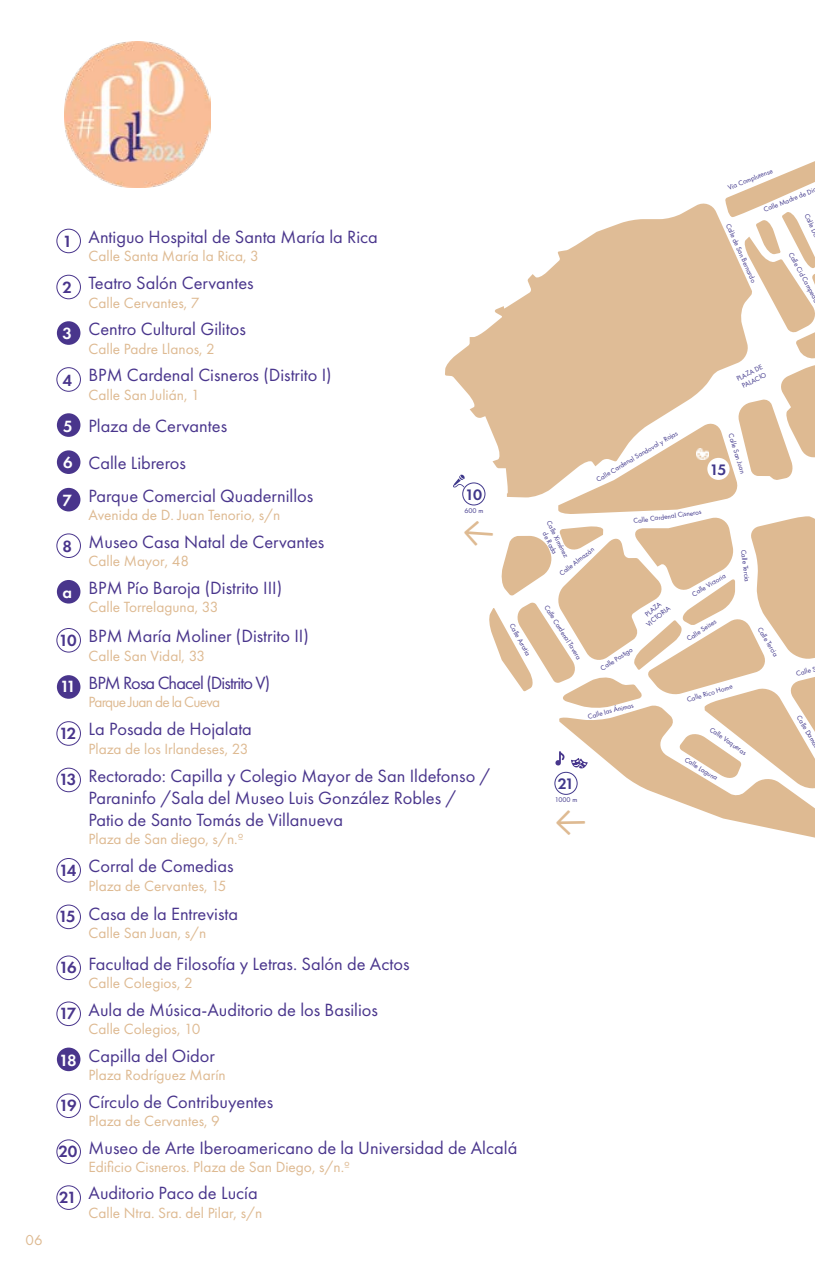
<style>
.page{position:relative;width:815px;height:1276px;background:#fff}
.page>*{position:absolute;margin:0;border:0;box-sizing:border-box;transform-origin:0 0}
.t1{font:18.5px/22px "Futura PT";color:#49358c}
.t2{font:18.5px "Futura PT";letter-spacing:-.05em;color:#49358c}
.t3{font:600 16.75px "Futura PT";letter-spacing:-.105em;color:#49358c}
.t4{font:600 16.75px "Futura PT";color:#fff}
.t5{font:600 15.75px "Futura PT";color:#41388b}
.t6{font:15.25px "Futura PT";color:#deba92}
.t7{font:15.25px "Futura PT";letter-spacing:-.05em;color:#deba92}
.t8{font:15px "Futura PT";color:#deba92}
.t9{font:7.25px/8.8px "Futura PT";color:#41388b;text-align:center}
.s1{font-weight:600;font-size:16.75px;color:#fff}
</style>
<div class="page">
<div style="left:56px;top:367px;width:25px;height:25px;border:1px solid #49358c;border-radius:50%"></div>
<div style="left:56px;top:721px;width:25px;height:24px;border:1px solid #49358c;border-radius:50%"></div>
<div style="left:56px;top:858px;width:25px;height:24px;border:1px solid #49358c;border-radius:50%"></div>
<div style="left:56px;top:904px;width:25px;height:25px;border:1px solid #49358c;border-radius:50%"></div>
<div style="left:56px;top:955px;width:25px;height:25px;border:1px solid #49358c;border-radius:50%"></div>
<div style="left:56px;top:1001px;width:25px;height:25px;border:1px solid #49358c;border-radius:50%"></div>
<div style="left:57px;top:1047px;width:23px;height:24px;background:#49358c;border-radius:50%"></div>
<div style="left:56px;top:1093px;width:25px;height:25px;border:1px solid #49358c;border-radius:50%"></div>
<div style="left:56px;top:1139px;width:25px;height:24px;border:1px solid #49358c;border-radius:50%"></div>
<div style="left:56px;top:1185px;width:25px;height:24px;border:1px solid #49358c;border-radius:50%"></div>
<div style="left:57px;top:488px;width:23px;height:23px;background:#49358c;border-radius:50%"></div>
<div style="left:56px;top:229px;width:25px;height:24px;border:1px solid #49358c;border-radius:50%"></div>
<div style="left:56px;top:275px;width:25px;height:24px;border:1px solid #49358c;border-radius:50%"></div>
<div style="left:57px;top:321px;width:23px;height:24px;background:#49358c;border-radius:50%"></div>
<div style="left:57px;top:413px;width:23px;height:24px;background:#49358c;border-radius:50%"></div>
<div style="left:57px;top:450px;width:23px;height:24px;background:#49358c;border-radius:50%"></div>
<div style="left:56px;top:533px;width:25px;height:25px;border:1px solid #49358c;border-radius:50%"></div>
<div style="left:57px;top:580px;width:23px;height:23px;background:#49358c;border-radius:50%"></div>
<div style="left:56px;top:628px;width:25px;height:24px;border:1px solid #49358c;border-radius:50%"></div>
<div style="left:57px;top:675px;width:23px;height:24px;background:#49358c;border-radius:50%"></div>
<div style="left:56px;top:768px;width:25px;height:24px;border:1px solid #49358c;border-radius:50%"></div>
<img style="left:64px;top:42px;width:146px;height:145px">
<svg style="left:453px;top:161px;width:362px;height:677px"></svg>
<p class="t8" style="left:25px;top:1231px;width:19px">06</p>
<p class="t1" style="left:63px;top:225px;width:316px"><sub>1</sub> Antiguo Hospital de Santa María la Rica</p>
<p class="t6" style="left:89px;top:247px;width:172px">Calle Santa María la Rica, 3</p>
<p class="t1" style="left:63px;top:272px;width:193px"><sub>2</sub> Teatro Salón Cervantes</p>
<p class="t6" style="left:89px;top:293px;width:112px">Calle Cervantes, 7</p>
<p class="t1" style="left:63px;top:318px;width:185px"><sub>3</sub> Centro Cultural Gilitos</p>
<p class="t6" style="left:89px;top:339px;width:128px">Calle Padre Llanos, 2</p>
<p class="t3" style="left:63px;top:369px;width:11px">4</p>
<p class="t1" style="left:89px;top:364px;width:245px">BPM Cardenal Cisneros (Distrito I)</p>
<p class="t6" style="left:89px;top:385px;width:113px">Calle San Julián, 1</p>
<p class="t1" style="left:63px;top:407px;width:166px;line-height:37px"><span class="s1">5</span> Plaza de Cervantes<br><span class="s1">6</span> Calle Libreros</p>
<p class="t4" style="left:63px;top:489px;width:11px">7</p>
<p class="t1" style="left:89px;top:484px;width:226px">Parque Comercial Quadernillos</p>
<p class="t6" style="left:89px;top:506px;width:193px">Avenida de D. Juan Tenorio, s/n</p>
<p class="t1" style="left:63px;top:530px;width:263px"><sub>8</sub> Museo Casa Natal de Cervantes</p>
<p class="t6" style="left:89px;top:552px;width:102px">Calle Mayor, 48</p>
<p class="t1" style="left:63px;top:576px;width:221px"><sub>a</sub> BPM Pío Baroja (Distrito III)</p>
<p class="t6" style="left:89px;top:598px;width:132px">Calle Torrelaguna, 33</p>
<p class="t1" style="left:59px;top:625px;width:251px"><sub>10</sub> BPM María Moliner (Distrito II)</p>
<p class="t6" style="left:89px;top:646px;width:118px">Calle San Vidal, 33</p>
<p class="t2" style="left:60px;top:671px;width:212px"><sub>11</sub> BPM Rosa Chacel (Distrito V)</p>
<p class="t7" style="left:89px;top:693px;width:133px">Parque Juan de la Cueva</p>
<p class="t3" style="left:59px;top:722px;width:19px">12</p>
<p class="t1" style="left:89px;top:718px;width:165px">La Posada de Hojalata</p>
<p class="t6" style="left:89px;top:739px;width:161px">Plaza de los Irlandeses, 23</p>
<p class="t5" style="left:465px;top:485px;width:18px">10</p>
<p class="t9" style="left:464px;top:506px;width:20px">600 m</p>
<p class="t1" style="left:89px;top:764px;width:403px;text-indent:-29px"><sub>13</sub> Rectorado: Capilla y Colegio Mayor de San Ildefonso /<br>Paraninfo /Sala del Museo Luis González Robles /<br>Patio de Santo Tomás de Villanueva</p>
<p class="t6" style="left:89px;top:830px;width:156px">Plaza de San diego, s/n.º</p>
<p class="t3" style="left:59px;top:859px;width:19px">14</p>
<p class="t1" style="left:89px;top:855px;width:146px">Corral de Comedias</p>
<p class="t6" style="left:89px;top:876px;width:140px">Plaza de Cervantes, 15</p>
<p class="t3" style="left:58px;top:906px;width:19px">15</p>
<p class="t1" style="left:89px;top:903px;width:151px">Casa de la Entrevista</p>
<p class="t6" style="left:89px;top:924px;width:119px">Calle San Juan, s/n</p>
<p class="t3" style="left:59px;top:957px;width:19px">16</p>
<p class="t1" style="left:89px;top:952px;width:322px">Facultad de Filosofía y Letras. Salón de Actos</p>
<p class="t6" style="left:89px;top:974px;width:106px">Calle Colegios, 2</p>
<p class="t3" style="left:59px;top:1003px;width:19px">17</p>
<p class="t1" style="left:89px;top:998px;width:291px">Aula de Música-Auditorio de los Basilios</p>
<p class="t6" style="left:89px;top:1020px;width:113px">Calle Colegios, 10</p>
<p class="t4" style="left:59px;top:1049px;width:19px">18</p>
<p class="t1" style="left:89px;top:1044px;width:128px">Capilla del Oidor</p>
<p class="t6" style="left:89px;top:1066px;width:139px">Plaza Rodríguez Marín</p>
<p class="t3" style="left:59px;top:1095px;width:19px">19</p>
<p class="t1" style="left:89px;top:1090px;width:186px">Círculo de Contribuyentes</p>
<p class="t6" style="left:89px;top:1112px;width:133px">Plaza de Cervantes, 9</p>
<p class="t9" style="left:515px;top:622px;width:37px;rotate:61deg">Calle Arratia</p>
<p class="t3" style="left:58px;top:1141px;width:21px">20</p>
<p class="t3" style="left:59px;top:1187px;width:19px">21</p>
<p class="t1" style="left:89px;top:1136px;width:430px">Museo de Arte Iberoamericano de la Universidad de Alcalá</p>
<p class="t6" style="left:89px;top:1157px;width:263px">Edificio Cisneros. Plaza de San Diego, s/n.º</p>
<p class="t1" style="left:89px;top:1182px;width:171px">Auditorio Paco de Lucía</p>
<p class="t6" style="left:89px;top:1203px;width:175px">Calle Ntra. Sra. del Pilar, s/n</p>
<p class="t9" style="left:727px;top:184px;width:49px;rotate:-22deg">Vía Complutense</p>
<p class="t9" style="left:762px;top:206px;width:58px;rotate:-22deg">Calle Madre de Dio</p>
<p class="t9" style="left:811px;top:212px;width:23px;rotate:66deg">Calle D</p>
<p class="t9" style="left:732px;top:222px;width:65px;rotate:66deg">Calle de San Bernardo</p>
<p class="t9" style="left:795px;top:250px;width:54px;rotate:62deg">Calle Cid Campea</p>
<p class="t9" style="left:735px;top:375px;width:30px;text-align:left;rotate:-27deg">PLAZA DE<br>PALACIO</p>
<p class="t9" style="left:595px;top:476px;width:95px;rotate:-31deg">Calle Cardenal Sandoval y Rojas</p>
<p class="t9" style="left:735px;top:432px;width:43px;rotate:73deg">Calle San Juan</p>
<p class="t9" style="left:633px;top:516px;width:70px;rotate:-8deg">Calle Cardenal Cisneros</p>
<p class="t5" style="left:710px;top:459px;width:18px">15</p>
<p class="t9" style="left:552px;top:519px;width:42px;rotate:63deg">Calle Ximénez de Rada</p>
<p class="t9" style="left:558px;top:570px;width:43px;rotate:-38deg">Calle Almazán</p>
<p class="t9" style="left:748px;top:549px;width:34px;rotate:83deg">Calle Tercia</p>
<p class="t9" style="left:690px;top:591px;width:40px;rotate:-31deg">Calle Victoria</p>
<p class="t9" style="left:550px;top:603px;width:64px;rotate:58deg">Calle Cardenal Tavera</p>
<p class="t9" style="left:599px;top:665px;width:38px;rotate:-34deg">Calle Postigo</p>
<p class="t9" style="left:639px;top:615px;width:30px;rotate:-40deg">PLAZA<br>VICTORIA</p>
<p class="t9" style="left:587px;top:712px;width:48px;rotate:-14deg">Calle las Ánimas</p>
<p class="t5" style="left:558px;top:774px;width:18px">21</p>
<p class="t9" style="left:555px;top:795px;width:24px">1000 m</p>
<p class="t9" style="left:685px;top:636px;width:35px;rotate:-34deg">Calle Seises</p>
<p class="t9" style="left:686px;top:695px;width:49px;rotate:-17deg">Calle Rico Home</p>
<p class="t9" style="left:713px;top:725px;width:45px;rotate:35deg">Calle Vaqueras</p>
<p class="t9" style="left:688px;top:755px;width:39px;rotate:32deg">Calle Laguna</p>
<p class="t9" style="left:763px;top:625px;width:34px;rotate:59deg">Calle Tercia</p>
<p class="t9" style="left:795px;top:669px;width:22px;rotate:-15deg">Calle S</p>
<p class="t9" style="left:802px;top:714px;width:35px;rotate:59deg">Calle Dama</p>
</div>
